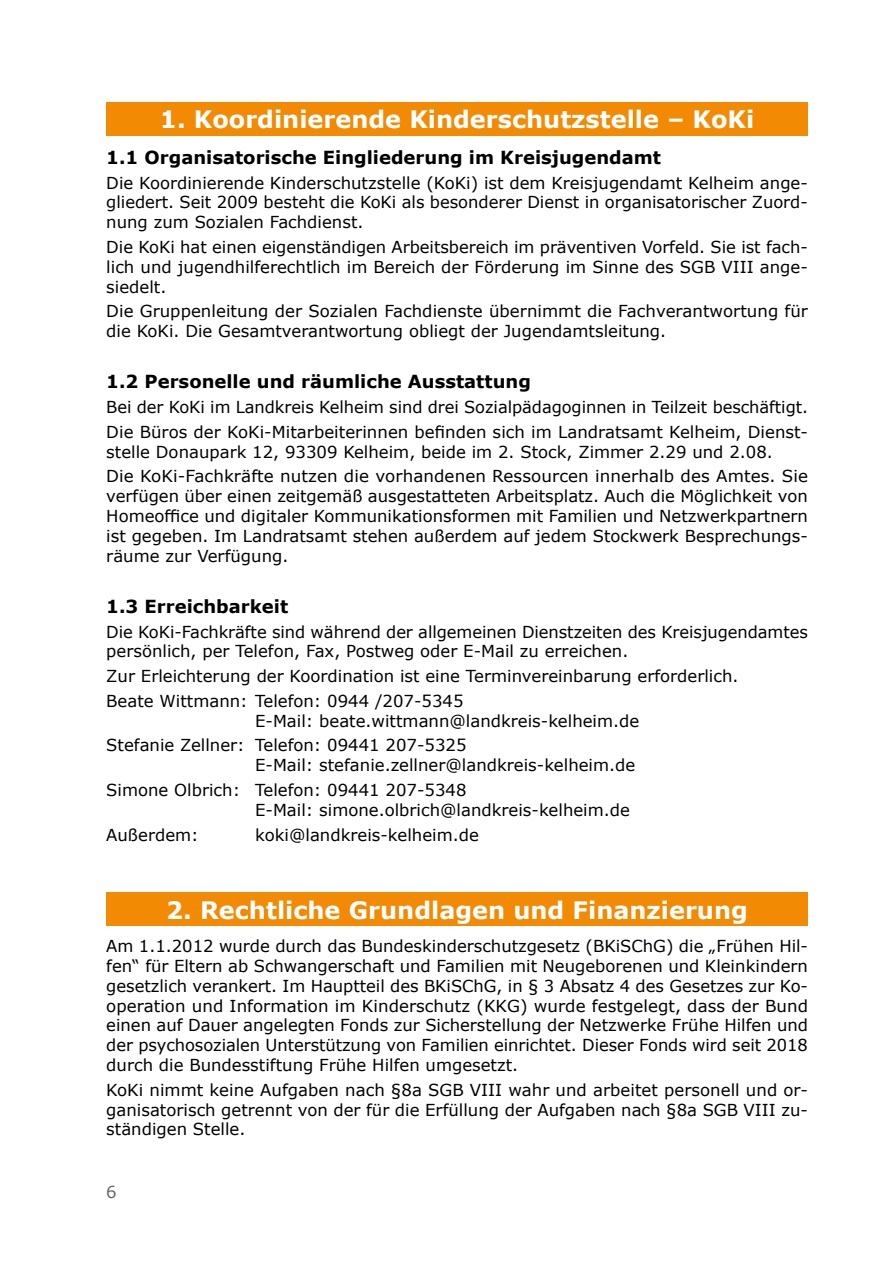
<style>
.page{position:relative;width:893px;height:1263px;background:#fff}
.page>*{position:absolute;margin:0;border:0;box-sizing:border-box;transform-origin:0 0}
.t1{font:700 24px "Verdana";color:#fff}
.t2{font:700 18px "Verdana";color:#000}
.t3{font:16.5px/19.8px "Verdana";color:#000}
.t4{font:16.5px "Verdana";color:#64666a}
</style>
<div class="page">
<div style="left:106px;top:102px;width:702px;height:34px;background:#f28a04"></div>
<div style="left:106px;top:892px;width:702px;height:34px;background:#f28a04"></div>
<h1 class="t1" style="left:160px;top:103px;width:596px">1. Koordinierende Kinderschutzstelle – KoKi</h1>
<p class="t2" style="left:106px;top:145px;width:556px">1. 1 Organisatorische Eingliederung im Kreisjugendamt</p>
<p class="t3" style="left:106px;top:173px;width:703px;text-align:justify">Die Koordinierende Kinderschutzstelle (KoKi) ist dem Kreisjugendamt Kelheim ange&shy;gliedert. Seit 2009 besteht die KoKi als besonderer Dienst in organisatorischer Zuord&shy;nung zum Sozialen Fachdienst.</p>
<p class="t3" style="left:106px;top:237px;width:703px;text-align:justify">Die KoKi hat einen eigenständigen Arbeitsbereich im präventiven Vorfeld. Sie ist fach&shy;lich und jugendhilferechtlich im Bereich der Förderung im Sinne des SGB VIII ange&shy;siedelt.</p>
<p class="t3" style="left:106px;top:301px;width:703px">Die Gruppenleitung der Sozialen Fachdienste übernimmt die Fachverantwortung für die KoKi. Die Gesamtverantwortung obliegt der Jugendamtsleitung.</p>
<p class="t2" style="left:106px;top:369px;width:426px">1. 2 Personelle und räumliche Ausstattung</p>
<p class="t3" style="left:106px;top:395px;width:703px;line-height:24.8px">Bei der KoKi im Landkreis Kelheim sind drei Sozialpädagoginnen in Teilzeit beschäftigt.<br>Die Büros der KoKi-Mitarbeiterinnen befinden sich im Landratsamt Kelheim, Dienst-</p>
<p class="t3" style="left:106px;top:439px;width:703px;line-height:24.8px">stelle Donaupark 12, 93309 Kelheim, beide im 2. Stock, Zimmer 2.29 und 2.08.<br>Die KoKi-Fachkräfte nutzen die vorhandenen Ressourcen innerhalb des Amtes. Sie</p>
<p class="t3" style="left:106px;top:486px;width:703px;text-align:justify">verfügen über einen zeitgemäß ausgestatteten Arbeitsplatz. Auch die Möglichkeit von Homeoffice und digitaler Kommunikationsformen mit Familien und Netzwerkpartnern ist gegeben. Im Landratsamt stehen außerdem auf jedem Stockwerk Besprechungs&shy;räume zur Verfügung.</p>
<p class="t2" style="left:106px;top:594px;width:183px">1. 3 Erreichbarkeit</p>
<p class="t3" style="left:106px;top:621px;width:703px">Die KoKi-Fachkräfte sind während der allgemeinen Dienstzeiten des Kreisjugendamtes persönlich, per Telefon, Fax, Postweg oder E-Mail zu erreichen.</p>
<p class="t3" style="left:106px;top:664px;width:634px;line-height:24.8px">Zur Erleichterung der Koordination ist eine Terminvereinbarung erforderlich.<br>Beate Wittmann: Telefon: 0944 /207-5345</p>
<p class="t3" style="left:106px;top:708px;width:534px;line-height:24.8px;text-indent:149px">E-Mail: beate.wittmann@landkreis-kelheim.de<br>Stefanie Zellner: Telefon: 09441 207-5325</p>
<p class="t3" style="left:106px;top:753px;width:530px;line-height:24.8px;text-indent:149px">E-Mail: stefanie.zellner@landkreis-kelheim.de<br>Simone Olbrich: Telefon: 09441 207-5348</p>
<p class="t3" style="left:255px;top:800px;width:376px">E-Mail: simone.olbrich@landkreis-kelheim.de</p>
<p class="t3" style="left:106px;top:824px;width:94px">Außerdem:</p>
<p class="t3" style="left:255px;top:824px;width:225px">koki@landkreis-kelheim.de</p>
<h1 class="t1" style="left:166px;top:893px;width:583px">2. Rechtliche Grundlagen und Finanzierung</h1>
<p class="t3" style="left:106px;top:936px;width:703px;text-align:justify">Am 1.1.2012 wurde durch das Bundeskinderschutzgesetz (BKiSChG) die „Frühen Hil&shy;fen“ für Eltern ab Schwangerschaft und Familien mit Neugeborenen und Kleinkindern gesetzlich verankert. Im Hauptteil des BKiSChG, in § 3 Absatz 4 des Gesetzes zur Ko&shy;operation und Information im Kinderschutz (KKG) wurde festgelegt, dass der Bund einen auf Dauer angelegten Fonds zur Sicherstellung der Netzwerke Frühe Hilfen und der psychosozialen Unterstützung von Familien einrichtet. Dieser Fonds wird seit 2018 durch die Bundesstiftung Frühe Hilfen umgesetzt.</p>
<p class="t3" style="left:106px;top:1080px;width:703px;text-align:justify">KoKi nimmt keine Aufgaben nach §8a SGB VIII wahr und arbeitet personell und or&shy;ganisatorisch getrennt von der für die Erfüllung der Aufgaben nach §8a SGB VIII zu&shy;ständigen Stelle.</p>
<p class="t4" style="left:106px;top:1180px;width:12px">6</p>
</div>
